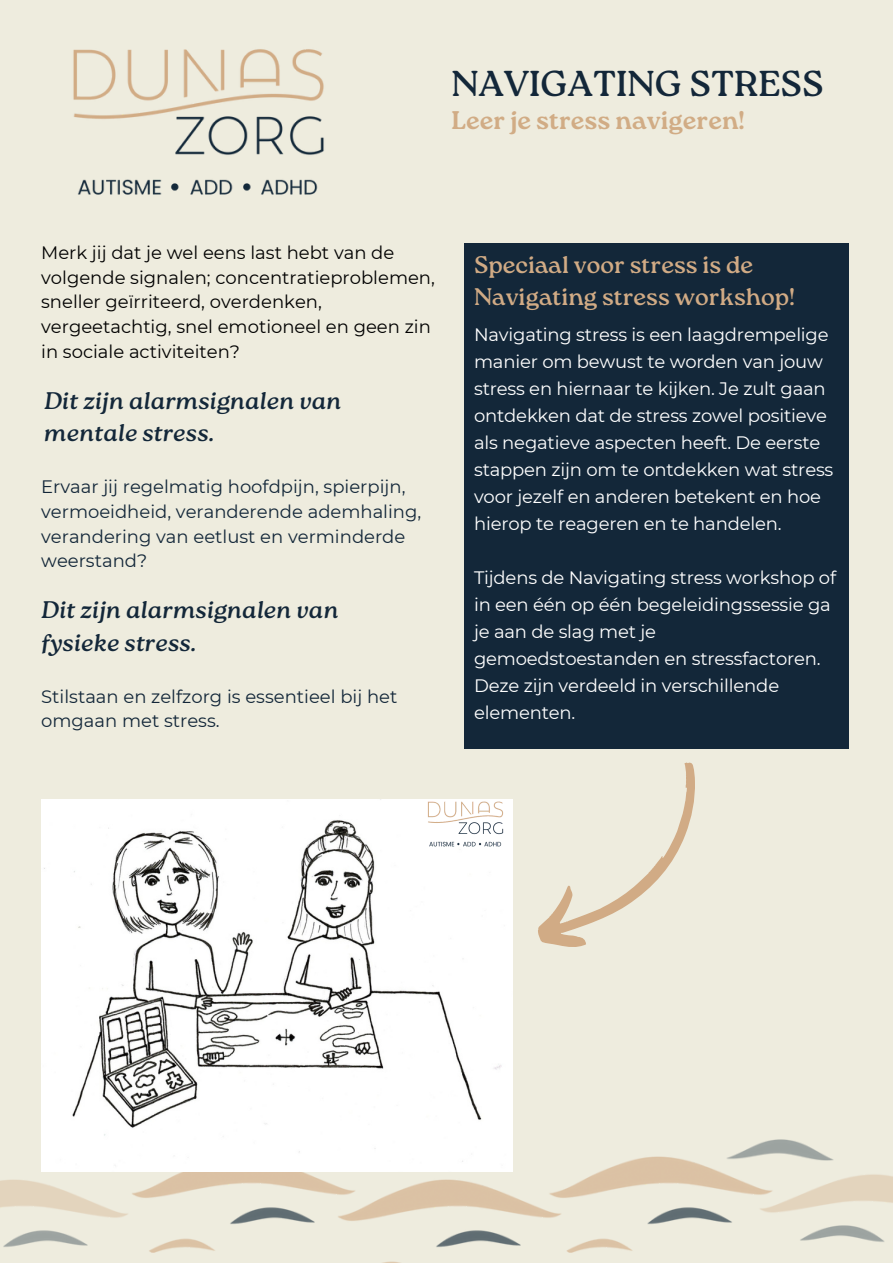
<style>
.page{position:relative;width:893px;height:1264px;background:#fff}
.page>*{position:absolute;margin:0;border:0;box-sizing:border-box;transform-origin:0 0}
.t1{font:36px "Roca One";color:#132739}
.t2{font:700 25.5px "Roca One";color:#d1ac85}
.t3{font:italic 24px/32.5px "Roca One";color:#132739}
.t4{font:24px/32.5px "Roca One";color:#d1ab85}
.t5{font:18px/27px "Montserrat";letter-spacing:-.01em;color:#fff}
.t6{font:18px/24.8px "Montserrat";color:#132739}
.t7{font:18px/24.8px "Montserrat";color:#000}
</style>
<div class="page">
<div style="left:0;top:0;width:892px;height:1262px;background:#eeecde"></div>
<img style="left:73px;top:49px;width:251px;height:146px">
<img style="left:214px;top:1171px;width:227px;height:80px">
<img style="left:333px;top:1173px;width:212px;height:89px">
<div style="left:464px;top:244px;width:385px;height:504px;background:#132739"></div>
<img style="left:748px;top:1139px;width:144px;height:103px">
<img style="left:545px;top:1149px;width:313px;height:104px">
<img style="left:0;top:1171px;width:214px;height:82px">
<img style="left:41px;top:799px;width:471px;height:372px">
<img style="left:419px;top:799px;width:92px;height:49px">
<svg style="left:538px;top:762px;width:157px;height:185px"></svg>
<p class="t1" style="left:451px;top:62px;width:374px">NAVIGATING STRESS</p>
<p class="t2" style="left:451px;top:105px;width:295px">Leer je stress navigeren!</p>
<p class="t7" style="left:41px;top:240px;width:395px">Merk jij dat je wel eens last hebt van de volgende signalen; concentratieproblemen, sneller geïrriteerd, overdenken, vergeetachtig, snel emotioneel en geen zin in sociale activiteiten?</p>
<p class="t3" style="left:44px;top:384px;width:299px">Dit zijn alarmsignalen van mentale stress.</p>
<p class="t6" style="left:41px;top:474px;width:381px">Ervaar jij regelmatig hoofdpijn, spierpijn, vermoeidheid, veranderende ademhaling, verandering van eetlust en verminderde weerstand?</p>
<p class="t3" style="left:41px;top:593px;width:299px">Dit zijn alarmsignalen van</p>
<p class="t3" style="left:41px;top:626px;width:157px">fysieke stress.</p>
<p class="t6" style="left:41px;top:683px;width:357px">Stilstaan en zelfzorg is essentieel bij het omgaan met stress.</p>
<p class="t4" style="left:474px;top:248px;width:322px">Speciaal voor stress is de<br>Navigating stress workshop!</p>
<p class="t5" style="left:474px;top:321px;width:361px">Navigating stress is een laagdrempelige manier om bewust te worden van jouw stress en hiernaar te kijken. Je zult gaan ontdekken dat de stress zowel positieve als negatieve aspecten heeft. De eerste stappen zijn om te ontdekken wat stress voor jezelf en anderen betekent en hoe hierop te reageren en te handelen.</p>
<p class="t5" style="left:474px;top:564px;width:363px">Tijdens de Navigating stress workshop of in een één op één begeleidingssessie ga je aan de slag met je gemoedstoestanden en stressfactoren.<br>Deze zijn verdeeld in verschillende elementen.</p>
</div>
